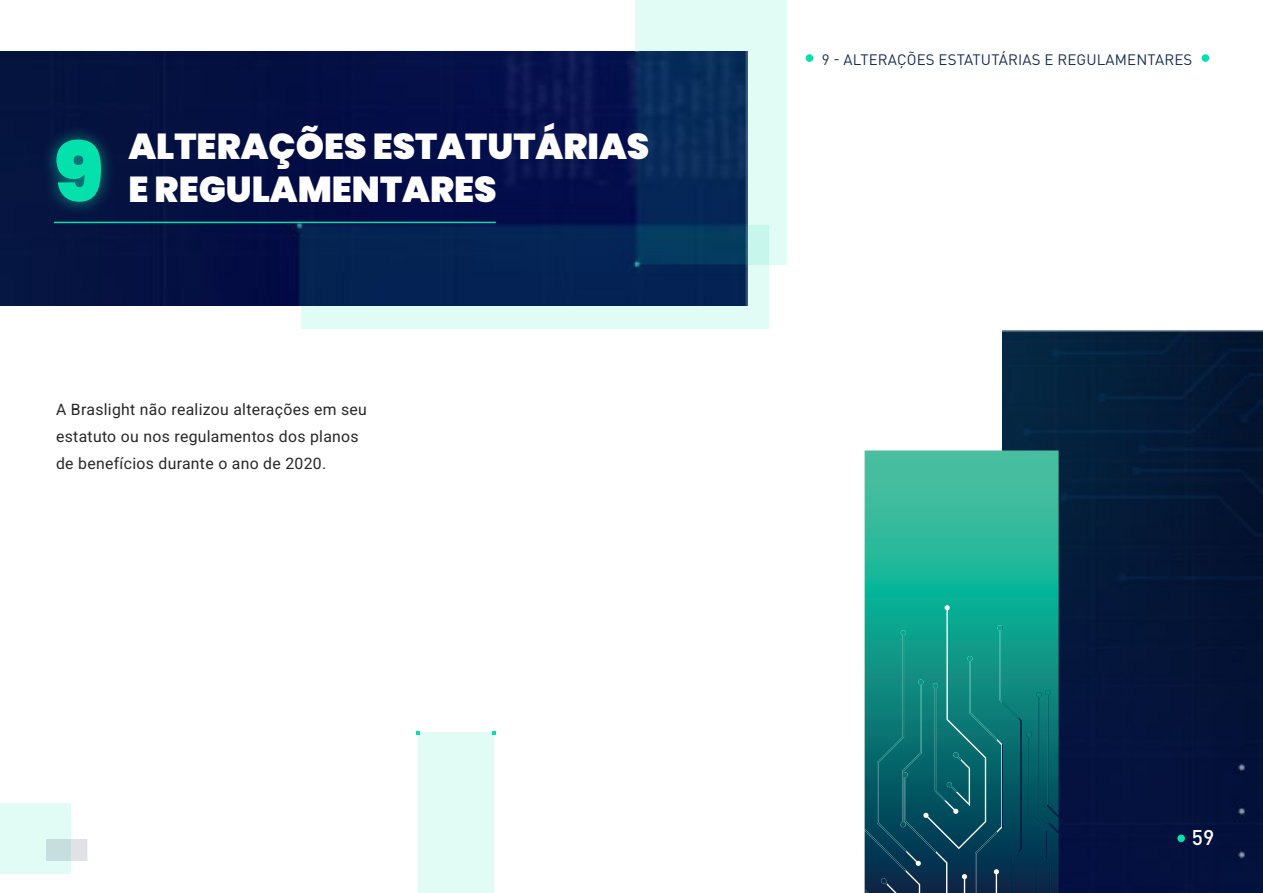
<style>
.page{position:relative;width:1263px;height:893px;background:#fff}
.page>*{position:absolute;margin:0;border:0;box-sizing:border-box;transform-origin:0 0}
.t1{font:900 82.5px "Poppins";color:#05e1ad}
.t2{font:900 36px "Poppins";color:#fff}
.t3{font:500 21px "DIN Pro";color:#fff}
.t4{font:15.75px/27px "Heebo";letter-spacing:.02em;color:#292829}
.t5{font:15px "DIN Pro";letter-spacing:.01em;color:#1a2e54}
</style>
<div class="page">
<div style="left:0;top:804px;width:71px;height:70px;background:#e1fbf5"></div>
<svg style="left:46px;top:839px;width:41px;height:22px"></svg>
<img style="left:1002px;top:331px;width:261px;height:562px">
<div style="left:636px;top:0;width:151px;height:265px;background:#e1fbf5"></div>
<svg style="left:301px;top:225px;width:468px;height:103px;background:#d7f2ee"></svg>
<img style="left:0;top:51px;width:748px;height:254px">
<div style="left:41px;top:124px;width:76px;height:93px;background:#05e1ad;opacity:.6"></div>
<hr style="left:54px;top:222px;width:442px;height:1px;background:#05e0ad">
<div style="left:1177px;top:835px;width:8px;height:7px;background:#05e0ad;border-radius:50%"></div>
<div style="left:1201px;top:54px;width:8px;height:8px;background:#05e0ad;border-radius:50%"></div>
<div style="left:806px;top:54px;width:7px;height:8px;background:#05e0ad;border-radius:50%"></div>
<svg style="left:865px;top:450px;width:193px;height:443px;background:#219e8c"></svg>
<img style="left:1036px;top:692px;width:14px;height:131px">
<img style="left:1050px;top:857px;width:8px;height:36px">
<svg style="left:865px;top:889px;width:3px;height:4px"></svg>
<svg style="left:881px;top:878px;width:6px;height:7px"></svg>
<img style="left:865px;top:787px;width:41px;height:85px">
<img style="left:1026px;top:732px;width:20px;height:161px">
<img style="left:967px;top:656px;width:30px;height:237px">
<img style="left:877px;top:630px;width:29px;height:222px">
<img style="left:997px;top:625px;width:22px;height:268px">
<img style="left:900px;top:679px;width:36px;height:174px">
<img style="left:933px;top:683px;width:13px;height:118px">
<img style="left:946px;top:752px;width:15px;height:40px">
<div style="left:418px;top:733px;width:76px;height:160px;background:#e1fbf5"></div>
<svg style="left:416px;top:731px;width:4px;height:4px"></svg>
<svg style="left:492px;top:731px;width:4px;height:4px"></svg>
<h1 class="t1" style="left:54px;top:124px;width:51px">9</h1>
<h2 class="t2" style="left:128px;top:125px;width:522px">ALTERAÇÕES ESTATUTÁRIAS</h2>
<h2 class="t2" style="left:128px;top:168px;width:370px">E REGULAMENTARES</h2>
<p class="t4" style="left:56px;top:396px;width:312px">A Braslight não realizou alterações em seu estatuto ou nos regulamentos dos planos de benefícios durante o ano de 2020.</p>
<p class="t5" style="left:822px;top:49px;width:372px">9 - ALTERAÇÕES ESTATUTÁRIAS E REGULAMENTARES</p>
<h3 class="t3" style="left:1192px;top:820px;width:24px">59</h3>
</div>
